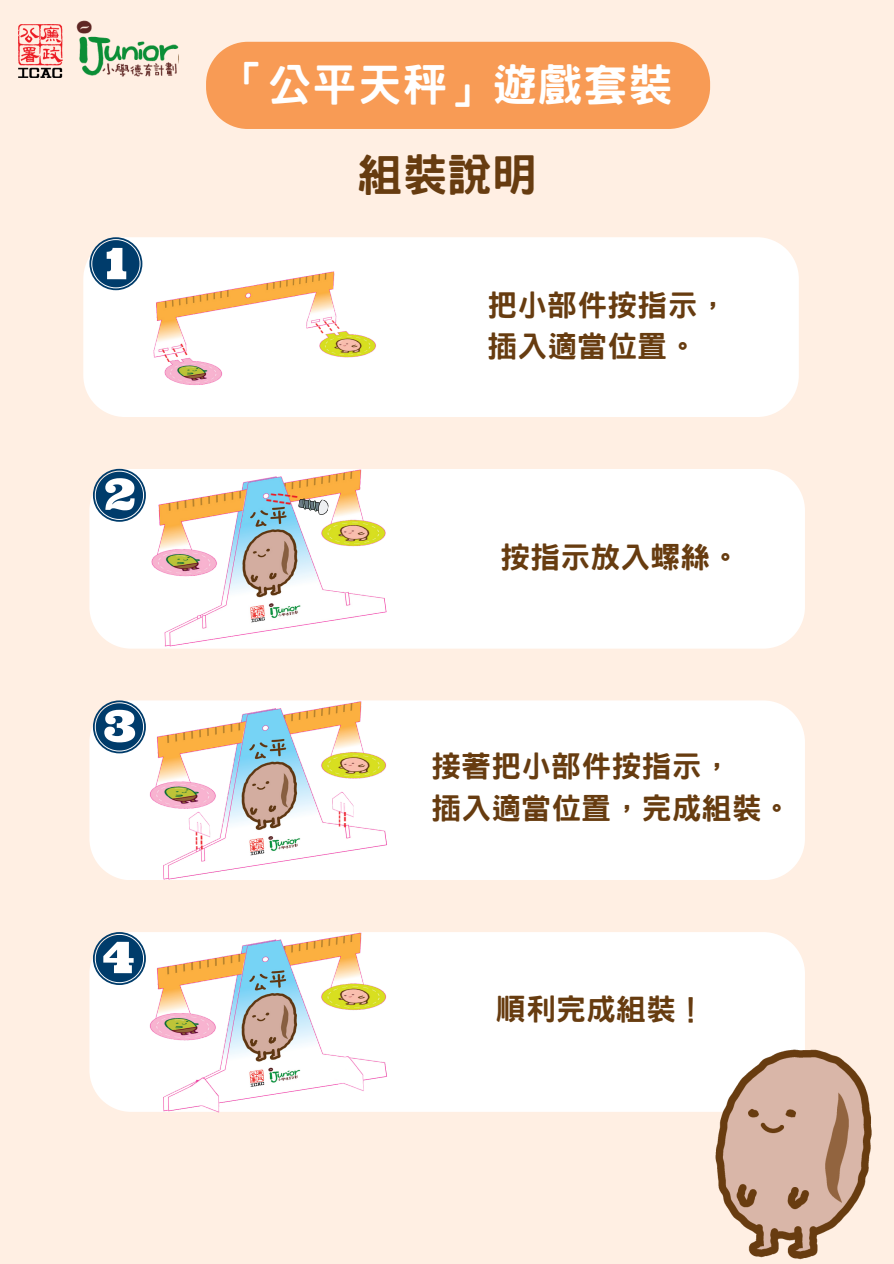
<style>
.page{position:relative;width:894px;height:1264px;background:#fff}
.page>*{position:absolute;margin:0;border:0;box-sizing:border-box;transform-origin:0 0}
.t1{font:800 45px "Han Wang Hei";color:#fff}
.t2{font:800 45px "Han Wang Hei";color:#673c10}
.t3{font:800 30px "Han Wang Hei";color:#673c10}
.t4{font:21.9px "Noto Sans";color:#ec1c25}
.t5{font:700 17.55px "Noto Sans TC";color:#ec1c25}
.t6{font:700 15.3px "Noto Sans TC";color:#ec1c25}
.t7{font:700 12px "Noto Sans TC";color:#ec1c25}
.t8{font:700 10.95px "Noto Sans TC";color:#ec1c25}
</style>
<div class="page">
<div style="left:0;top:0;width:893px;height:1263px;background:#ffefe3"></div>
<div style="left:206px;top:42px;width:504px;height:87px;background:#f89b55"></div>
<img style="left:18px;top:24px;width:44px;height:53px">
<img style="left:76px;top:20px;width:102px;height:57px">
<div style="left:495px;top:237px;width:303px;height:180px;background:#fff"></div>
<div style="left:550px;top:469px;width:254px;height:179px;background:#fff"></div>
<div style="left:552px;top:700px;width:252px;height:180px;background:#fff"></div>
<div style="left:552px;top:932px;width:252px;height:179px;background:#fff"></div>
<img style="left:691px;top:1040px;width:181px;height:220px">
<img style="left:83px;top:237px;width:412px;height:119px">
<img style="left:89px;top:995px;width:463px;height:118px">
<img style="left:89px;top:586px;width:463px;height:409px">
<img style="left:83px;top:356px;width:467px;height:405px">
<svg style="left:298px;top:496px;width:32px;height:20px"></svg>
<svg style="left:200px;top:835px;width:3px;height:14px"></svg>
<svg style="left:162px;top:343px;width:25px;height:19px"></svg>
<svg style="left:315px;top:320px;width:24px;height:13px"></svg>
<p class="t1" style="left:222px;top:62px;width:452px">「公平天秤」遊戲套裝</p>
<p class="t2" style="left:357px;top:152px;width:182px">組裝說明</p>
<p class="t4" style="left:272px;top:476px;width:30px;rotate:7deg">----</p>
<p class="t5" style="left:268px;top:485px;width:27px;rotate:7deg">----</p>
<p class="t3" style="left:487px;top:289px;width:242px">把小部件按指示，</p>
<p class="t3" style="left:487px;top:331px;width:212px">插入適當位置。</p>
<p class="t3" style="left:500px;top:542px;width:242px">按指示放入螺絲。</p>
<p class="t7" style="left:186px;top:850px;width:19px;rotate:-91deg">----</p>
<p class="t8" style="left:330px;top:827px;width:18px;rotate:-90deg">----</p>
<p class="t6" style="left:332px;top:828px;width:18px;rotate:-90deg">---</p>
<p class="t3" style="left:431px;top:751px;width:302px">接著把小部件按指示，</p>
<p class="t3" style="left:431px;top:792px;width:362px">插入適當位置，完成組裝。</p>
<p class="t3" style="left:495px;top:994px;width:212px">順利完成組裝！</p>
</div>
